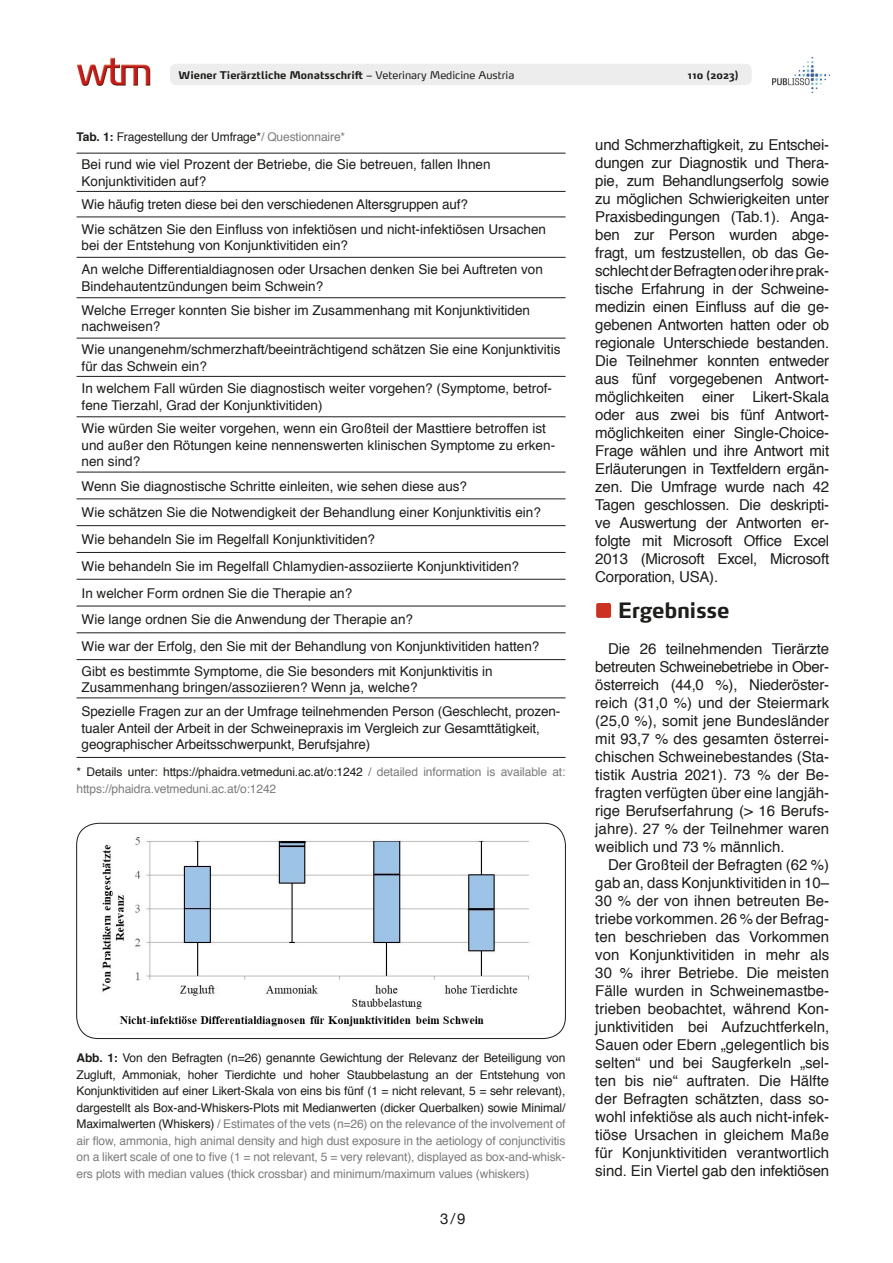
<style>
.page{position:relative;width:893px;height:1263px;background:#fff}
.page>*{position:absolute;margin:0;border:0;box-sizing:border-box;transform-origin:0 0}
.Head{font:700 21px "Max OT";letter-spacing:-.015em;color:#1d1d1b}
.Text_Deutsch{font:15px/18px "Helvetica";color:#1d1d1b;text-align:justify}
.t1{font:15px "Helvetica Neue";color:#1d1d1b}
.Tabelle{font:13.5px/16.5px "Helvetica";color:#1d1d1b}
.Tab____Abb{font:12px/16.5px "Helvetica";letter-spacing:-.01em;color:#1d1d1b;text-align:justify}
.Tab____Abb-2{font:12px/16.5px "Helvetica";letter-spacing:-.01em;color:#7c7c7c}
.t2{font:700 10.5px "Max OT";color:#1d1d1b}
.s1{font-weight:400}
.s2{font-weight:700}
.s3{color:#7c7c7c}
.s4{color:#1d1d1b}
</style>
<div class="page">
<div style="left:170px;top:64px;width:582px;height:21px;background:#ededed;border-radius:6px"></div>
<img style="left:77px;top:57px;width:74px;height:29px">
<img style="left:772px;top:58px;width:57px;height:35px">
<hr style="left:77px;top:217px;width:489px;height:1px;background:#1d1d1b">
<hr style="left:77px;top:257px;width:489px;height:1px;background:#1d1d1b">
<hr style="left:77px;top:297px;width:489px;height:1px;background:#1d1d1b">
<hr style="left:77px;top:338px;width:489px;height:1px;background:#1d1d1b">
<hr style="left:77px;top:376px;width:489px;height:1px;background:#1d1d1b">
<hr style="left:77px;top:416px;width:489px;height:1px;background:#1d1d1b">
<hr style="left:77px;top:472px;width:489px;height:1px;background:#1d1d1b">
<hr style="left:77px;top:499px;width:489px;height:1px;background:#1d1d1b">
<hr style="left:77px;top:525px;width:489px;height:1px;background:#1d1d1b">
<hr style="left:77px;top:552px;width:489px;height:1px;background:#1d1d1b">
<hr style="left:77px;top:579px;width:489px;height:1px;background:#1d1d1b">
<hr style="left:77px;top:606px;width:489px;height:1px;background:#1d1d1b">
<hr style="left:77px;top:632px;width:489px;height:1px;background:#1d1d1b">
<hr style="left:77px;top:659px;width:489px;height:1px;background:#1d1d1b">
<hr style="left:77px;top:698px;width:489px;height:1px;background:#1d1d1b">
<hr style="left:77px;top:191px;width:489px;height:1px;background:#1d1d1b">
<hr style="left:77px;top:153px;width:489px;height:1px;background:#1d1d1b">
<hr style="left:77px;top:757px;width:489px;height:1px;background:#1d1d1b">
<img style="left:77px;top:823px;width:488px;height:210px">
<div style="left:77px;top:823px;width:489px;height:216px;border:1px solid #1d1d1b;border-radius:22px"></div>
<div style="left:596px;top:603px;width:15px;height:15px;background:#cb3222;border-radius:2px"></div>
<p class="t2" style="left:179px;top:68px;width:337px">Wiener Tierärztliche Monatsschrift <span class="s1">– Veterinary Medicine Austria</span></p>
<p class="t2" style="left:688px;top:68px;width:52px">110 (2023)</p>
<p class="Tab____Abb" style="left:77px;top:129px;width:270px"><span class="s2">Tab. 1:</span> Fragestellung der Umfrage*<span class="s3">/ Questionnaire*</span></p>
<p class="Tabelle" style="left:82px;top:156px;width:410px">Bei rund wie viel Prozent der Betriebe, die Sie betreuen, fallen Ihnen<br>Konjunktivitiden auf?</p>
<p class="Tabelle" style="left:82px;top:197px;width:388px">Wie häufig treten diese bei den verschiedenen Altersgruppen auf?</p>
<p class="Tabelle" style="left:82px;top:221px;width:466px">Wie schätzen Sie den Einfluss von infektiösen und nicht-infektiösen Ursachen bei der Entstehung von Konjunktivitiden ein?</p>
<p class="Tabelle" style="left:82px;top:262px;width:463px">An welche Differentialdiagnosen oder Ursachen denken Sie bei Auftreten von<br>Bindehautentzündungen beim Schwein?</p>
<p class="Tabelle" style="left:82px;top:302px;width:450px">Welche Erreger konnten Sie bisher im Zusammenhang mit Konjunktivitiden nachweisen?</p>
<p class="Tabelle" style="left:82px;top:341px;width:480px">Wie unangenehm/schmerzhaft/beeinträchtigend schätzen Sie eine Konjunktivitis für das Schwein ein?</p>
<p class="Tabelle" style="left:82px;top:381px;width:472px">In welchem Fall würden Sie diagnostisch weiter vorgehen? (Symptome, betrof&shy;fene Tierzahl, Grad der Konjunktivitiden)</p>
<p class="Tabelle" style="left:82px;top:420px;width:475px">Wie würden Sie weiter vorgehen, wenn ein Großteil der Masttiere betroffen ist und außer den Rötungen keine nennenswerten klinischen Symptome zu erken&shy;nen sind?</p>
<p class="Tabelle" style="left:82px;top:478px;width:387px">Wenn Sie diagnostische Schritte einleiten, wie sehen diese aus?</p>
<p class="Tabelle" style="left:82px;top:505px;width:461px">Wie schätzen Sie die Notwendigkeit der Behandlung einer Konjunktivitis ein?</p>
<p class="Tabelle" style="left:82px;top:531px;width:295px">Wie behandeln Sie im Regelfall Konjunktivitiden?</p>
<p class="Tabelle" style="left:82px;top:558px;width:439px">Wie behandeln Sie im Regelfall Chlamydien-assoziierte Konjunktivitiden?</p>
<p class="Tabelle" style="left:82px;top:585px;width:272px">In welcher Form ordnen Sie die Therapie an?</p>
<p class="Tabelle" style="left:82px;top:612px;width:333px">Wie lange ordnen Sie die Anwendung der Therapie an?</p>
<p class="Tabelle" style="left:82px;top:639px;width:459px">Wie war der Erfolg, den Sie mit der Behandlung von Konjunktivitiden hatten?</p>
<p class="Tabelle" style="left:82px;top:663px;width:413px">Gibt es bestimmte Symptome, die Sie besonders mit Konjunktivitis in<br>Zusammenhang bringen/assoziieren? Wenn ja, welche?</p>
<p class="Tabelle" style="left:82px;top:704px;width:480px">Spezielle Fragen zur an der Umfrage teilnehmenden Person (Geschlecht, prozen&shy;tualer Anteil der Arbeit in der Schweinepraxis im Vergleich zur Gesamttätigkeit, geographischer Arbeitsschwerpunkt, Berufsjahre)</p>
<p class="Tab____Abb-2" style="left:77px;top:764px;width:490px"><span class="s4">* Details unter: https://phaidra.vetmeduni.ac.at/o:1242</span> / detailed information is available at: https://phaidra.vetmeduni.ac.at/o:1242</p>
<p class="Tab____Abb" style="left:77px;top:1050px;width:490px"><span class="s2">Abb. 1:</span> Von den Befragten (n=26) genannte Gewichtung der Relevanz der Beteiligung von Zugluft, Ammoniak, hoher Tierdichte und hoher Staubbelastung an der Entstehung von Konjunktivitiden auf einer Likert-Skala von eins bis fünf (1 = nicht relevant, 5 = sehr relevant), dargestellt als Box-and-Whiskers-Plots mit Medianwerten (dicker Querbalken) sowie Minimal/ Maximalwerten (Whiskers) <span class="s3">/ Estimates of the vets (n=26) on the relevance of the involvement of air flow, ammonia, high animal density and high dust exposure in the aetiology of conjunctivitis on a likert scale of one to five (1 = not relevant, 5 = very relevant), displayed as box-and-whisk&shy;ers plots with median values (thick crossbar) and minimum/maximum values (whiskers)</span></p>
<p class="t1" style="left:440px;top:1207px;width:27px">3/9</p>
<p class="Text_Deutsch" style="left:595px;top:136px;width:235px">und Schmerzhaftigkeit, zu Entschei&shy;dungen zur Diagnostik und Thera&shy;pie, zum Behandlungserfolg sowie zu möglichen Schwierigkeiten unter Praxisbedingungen (Tab.1). Anga&shy;ben zur Person wurden abge&shy;fragt, um festzustellen, ob das Ge&shy;schlecht der Befragten oder ihre prak&shy;tische Erfahrung in der Schweine&shy;medizin einen Einfluss auf die ge&shy;gebenen Antworten hatten oder ob regionale Unterschiede bestanden.<br>Die Teilnehmer konnten entweder aus fünf vorgegebenen Antwort&shy;möglichkeiten einer Likert-Skala oder aus zwei bis fünf Antwort&shy;möglichkeiten einer Single-Choice-Frage wählen und ihre Antwort mit Erläuterungen in Textfeldern ergän&shy;zen. Die Umfrage wurde nach 42<br>Tagen geschlossen. Die deskripti&shy;ve Auswertung der Antworten er&shy;folgte mit Microsoft Office Excel 2013 (Microsoft Excel, Microsoft Corporation, USA).</p>
<p class="Head" style="left:618px;top:596px;width:113px">Ergebnisse</p>
<p class="Text_Deutsch" style="left:595px;top:640px;width:235px;text-indent:13px">Die 26 teilnehmenden Tierärzte betreuten Schweinebetriebe in Ober&shy;österreich (44,0 %), Niederöster&shy;reich (31,0 %) und der Steiermark (25,0 %), somit jene Bundesländer mit 93,7 % des gesamten österrei&shy;chischen Schweinebestandes (Sta&shy;tistik Austria 2021). 73 % der Be&shy;fragten verfügten über eine langjäh&shy;rige Berufserfahrung (&gt; 16 Berufs&shy;jahre). 27 % der Teilnehmer waren weiblich und 73 % männlich.</p>
<p class="Text_Deutsch" style="left:595px;top:856px;width:235px;text-indent:13px">Der Großteil der Befragten (62 %) gab an, dass Konjunktivitiden in 10– 30 % der von ihnen betreuten Be&shy;triebe vorkommen. 26 % der Befrag&shy;ten beschrieben das Vorkommen von Konjunktivitiden in mehr als 30 % ihrer Betriebe. Die meisten Fälle wurden in Schweinemastbe&shy;trieben beobachtet, während Kon&shy;junktivitiden bei Aufzuchtferkeln, Sauen oder Ebern „gelegentlich bis selten“ und bei Saugferkeln „sel&shy;ten bis nie“ auftraten. Die Hälfte der Befragten schätzten, dass so&shy;wohl infektiöse als auch nicht-infek&shy;tiöse Ursachen in gleichem Maße für Konjunktivitiden verantwortlich sind. Ein Viertel gab den infektiösen</p>
</div>
